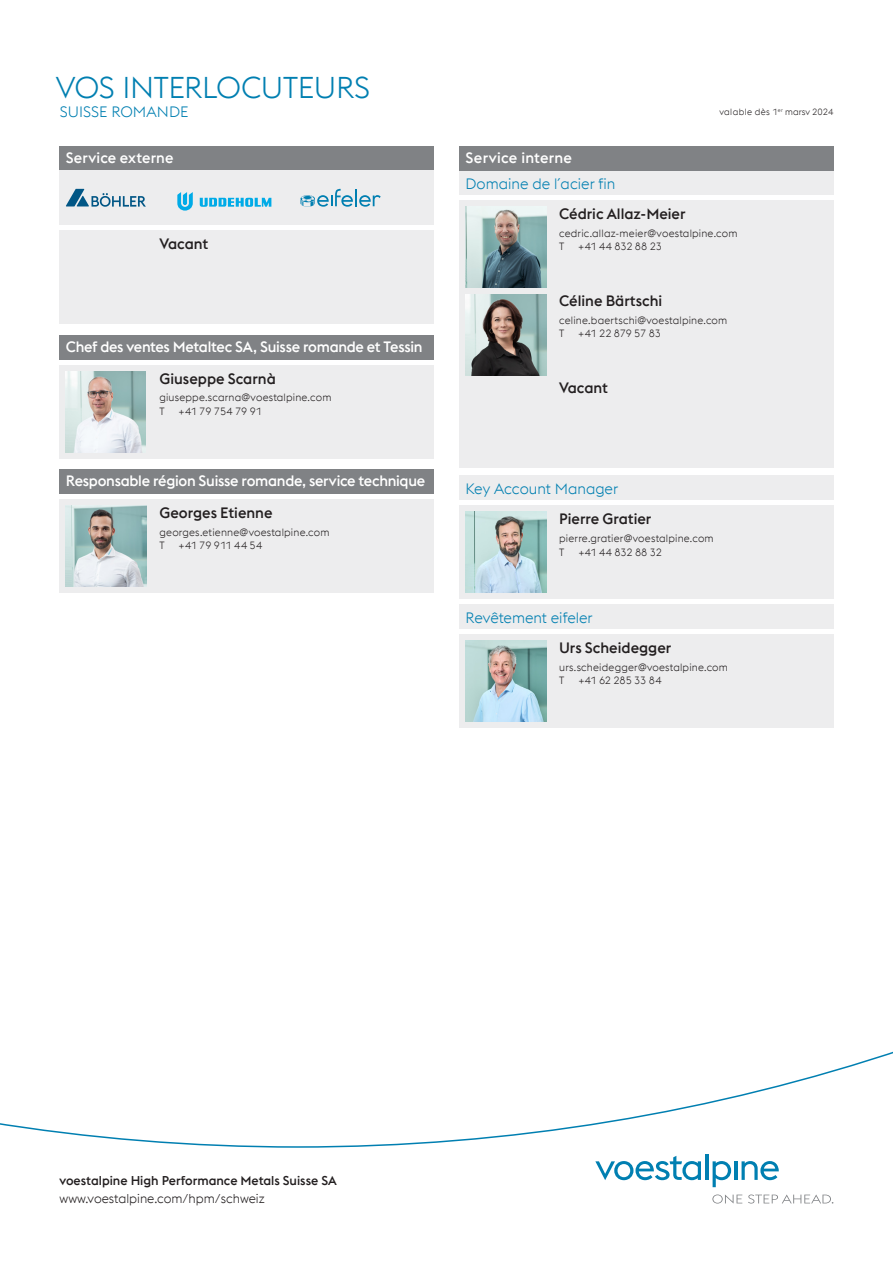
<style>
.page{position:relative;width:893px;height:1263px;background:#fff}
.page>*{position:absolute;margin:0;border:0;box-sizing:border-box;transform-origin:0 0}
.t1{font:300 30px "voestalpine";letter-spacing:-.01em;color:#007fb1}
.t2{font:500 15px "voestalpine";color:#231f20}
.t3{font:500 15px "voestalpine";letter-spacing:-.02em;color:#fff}
.t4{font:300 15px "voestalpine";color:#007fb1}
.t5{font:500 15px "voestalpine";letter-spacing:.005em;color:#fff}
.t6{font:500 15px "voestalpine";letter-spacing:.015em;color:#fff}
.t7{font:500 12.75px "voestalpine";color:#231f20}
.t8{font:300 12.75px "voestalpine";color:#231f20}
.t9{font:300 10.5px/13.5px "voestalpine";letter-spacing:.015em;color:#231f20}
.t10{font:300 10.5px "voestalpine";letter-spacing:-.02em;color:#231f20}
.t11{font:300 10.5px "voestalpine";letter-spacing:-.01em;color:#231f20}
.t12{font:300 10.5px "voestalpine";letter-spacing:-.005em;color:#231f20}
.t13{font:300 10.5px "voestalpine";letter-spacing:-.015em;color:#231f20}
.t14{font:300 9px "voestalpine";letter-spacing:.03em;color:#231f20}
</style>
<div class="page">
<svg style="left:595px;top:1156px;width:106px;height:24px"></svg>
<hr style="left:705px;top:1154px;width:3px;height:26px;background:#007fb1">
<svg style="left:713px;top:1161px;width:18px;height:26px"></svg>
<hr style="left:734px;top:1161px;width:3px;height:19px;background:#007fb1">
<svg style="left:741px;top:1161px;width:38px;height:19px"></svg>
<svg style="left:712px;top:1194px;width:30px;height:9px"></svg>
<svg style="left:748px;top:1194px;width:85px;height:9px"></svg>
<svg style="left:0;top:1051px;width:893px;height:97px"></svg>
<div style="left:60px;top:146px;width:374px;height:24px;background:#808285"></div>
<div style="left:60px;top:335px;width:374px;height:25px;background:#808285"></div>
<div style="left:60px;top:469px;width:374px;height:25px;background:#808285"></div>
<div style="left:60px;top:170px;width:374px;height:55px;background:#ededee"></div>
<div style="left:459px;top:170px;width:374px;height:25px;background:#ededee"></div>
<svg style="left:66px;top:189px;width:80px;height:18px"></svg>
<svg style="left:177px;top:192px;width:16px;height:19px"></svg>
<svg style="left:200px;top:198px;width:72px;height:9px"></svg>
<div style="left:459px;top:146px;width:374px;height:24px;background:#808285"></div>
<div style="left:60px;top:230px;width:374px;height:94px;background:#ededee"></div>
<div style="left:459px;top:201px;width:374px;height:267px;background:#ededee"></div>
<div style="left:60px;top:365px;width:374px;height:94px;background:#ededee"></div>
<div style="left:60px;top:499px;width:374px;height:94px;background:#ededee"></div>
<svg style="left:300px;top:189px;width:81px;height:18px"></svg>
<div style="left:459px;top:475px;width:374px;height:25px;background:#ededee"></div>
<div style="left:459px;top:604px;width:374px;height:25px;background:#ededee"></div>
<div style="left:459px;top:505px;width:374px;height:94px;background:#ededee"></div>
<div style="left:459px;top:634px;width:374px;height:94px;background:#ededee"></div>
<img style="left:65px;top:371px;width:81px;height:81px">
<img style="left:466px;top:207px;width:80px;height:80px">
<img style="left:466px;top:294px;width:80px;height:81px">
<img style="left:65px;top:505px;width:82px;height:82px">
<img style="left:466px;top:641px;width:80px;height:81px">
<img style="left:466px;top:512px;width:80px;height:81px">
<h1 class="t1" style="left:56px;top:70px;width:316px">VOS INTERLOCUTEURS</h1>
<h2 class="t4" style="left:60px;top:103px;width:130px">SUISSE ROMANDE</h2>
<h2 class="t5" style="left:66px;top:148px;width:109px">Service externe</h2>
<h2 class="t2" style="left:159px;top:234px;width:50px">Vacant</h2>
<h2 class="t3" style="left:66px;top:337px;width:358px">Chef des ventes Metaltec SA, Suisse romande et Tessin</h2>
<h2 class="t2" style="left:159px;top:369px;width:118px">Giuseppe Scarnà</h2>
<p class="t9" style="left:159px;top:391px;width:173px">giuseppe.scarna@voestalpine.com<br>T</p>
<p class="t11" style="left:179px;top:405px;width:85px">+41 79 754 79 91</p>
<h2 class="t3" style="left:66px;top:472px;width:361px">Responsable région Suisse romande, service technique</h2>
<h2 class="t2" style="left:159px;top:503px;width:115px">Georges Etienne</h2>
<p class="t9" style="left:159px;top:525px;width:172px">georges.etienne@voestalpine.com<br>T</p>
<p class="t11" style="left:179px;top:539px;width:85px">+41 79 911 44 54</p>
<h2 class="t6" style="left:466px;top:148px;width:108px">Service interne</h2>
<h2 class="t4" style="left:466px;top:175px;width:151px">Domaine de l´acier fin</h2>
<p class="t14" style="left:719px;top:107px;width:116px">valable dès 1<sup>er</sup> marsv 2024</p>
<h2 class="t2" style="left:559px;top:205px;width:128px">Cédric Allaz-Meier</h2>
<p class="t9" style="left:559px;top:226px;width:180px">cedric.allaz-meier@voestalpine.com<br>T</p>
<p class="t12" style="left:578px;top:241px;width:85px">+41 44 832 88 23</p>
<h2 class="t2" style="left:559px;top:292px;width:105px">Céline Bärtschi</h2>
<p class="t9" style="left:559px;top:313px;width:170px">celine.baertschi@voestalpine.com<br>T</p>
<p class="t10" style="left:578px;top:328px;width:84px">+41 22 879 57 83</p>
<h2 class="t2" style="left:559px;top:379px;width:50px">Vacant</h2>
<h2 class="t4" style="left:466px;top:480px;width:154px">Key Account Manager</h2>
<h2 class="t2" style="left:559px;top:510px;width:94px">Pierre Gratier</h2>
<p class="t9" style="left:559px;top:532px;width:156px">pierre.gratier@voestalpine.com<br>T</p>
<p class="t10" style="left:578px;top:546px;width:85px">+41 44 832 88 32</p>
<h2 class="t4" style="left:466px;top:609px;width:129px">Revêtement eifeler</h2>
<h2 class="t2" style="left:559px;top:638px;width:114px">Urs Scheidegger</h2>
<p class="t9" style="left:559px;top:660px;width:170px">urs.scheidegger@voestalpine.com<br>T</p>
<p class="t13" style="left:578px;top:674px;width:85px">+41 62 285 33 84</p>
<p class="t7" style="left:60px;top:1173px;width:279px">voestalpine High Performance Metals Suisse SA</p>
<p class="t8" style="left:60px;top:1191px;width:207px">www.voestalpine.com/hpm/schweiz</p>
</div>
